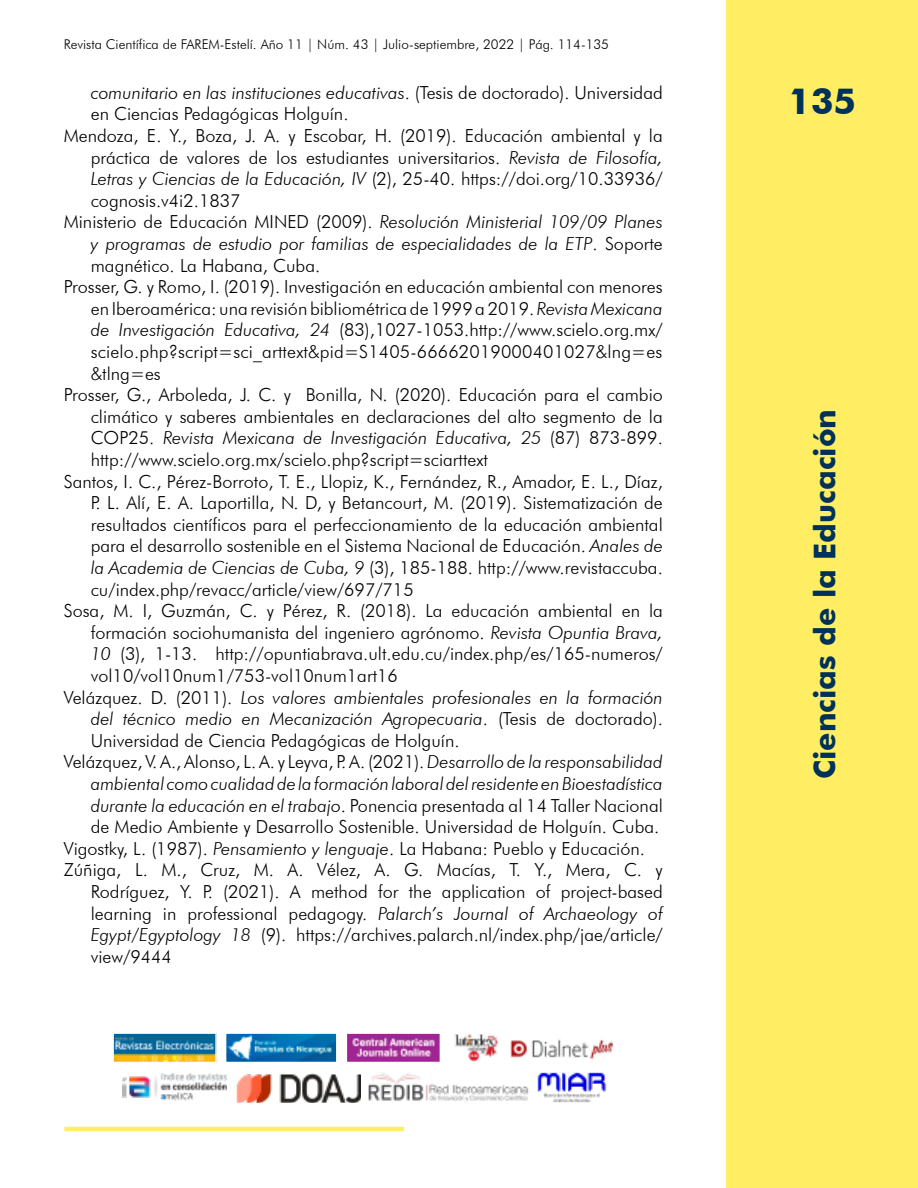
<style>
.page{position:relative;width:918px;height:1188px;background:#fff}
.page>*{position:absolute;margin:0;border:0;box-sizing:border-box;transform-origin:0 0}
.t1{font:700 36px "Futura BT";color:#003158}
.t2{font:700 30px "Futura BT";color:#003158}
.t3{font:300 18px "Futura BT";color:#000}
.t4{font:italic 300 18px "Futura BT";color:#000}
.t5{font:300 13.5px "Futura BT";color:#000}
.s1{font-style:normal}
.s2{font-style:italic}
</style>
<div class="page">
<div style="left:727px;top:0;width:191px;height:1188px;background:#ffee64"></div>
<hr style="left:64px;top:1127px;width:340px;height:4px;background:#ffee64">
<img style="left:115px;top:1035px;width:99px;height:25px">
<div style="left:112px;top:1032px;width:105px;height:31px;border:2px solid #fff"></div>
<img style="left:228px;top:1035px;width:107px;height:25px">
<div style="left:225px;top:1032px;width:113px;height:31px;border:2px solid #fff"></div>
<img style="left:349px;top:1035px;width:89px;height:25px">
<div style="left:346px;top:1032px;width:95px;height:31px;border:2px solid #fff"></div>
<img style="left:454px;top:1035px;width:44px;height:25px">
<img style="left:512px;top:1039px;width:99px;height:20px">
<img style="left:123px;top:1074px;width:103px;height:26px">
<img style="left:237px;top:1073px;width:123px;height:30px">
<img style="left:368px;top:1072px;width:161px;height:30px">
<img style="left:537px;top:1072px;width:69px;height:31px">
<p class="t5" style="left:64px;top:36px;width:547px">Revista Científica de FAREM-Estelí. Año 11 | Núm. 43 | Julio-septiembre, 2022 | Pág. 114-135</p>
<p class="t4" style="left:91px;top:81px;width:574px">comunitario en las instituciones educativas<span class="s1">. (Tesis de doctorado). Universidad</span></p>
<p class="t3" style="left:91px;top:103px;width:259px">en Ciencias Pedagógicas Holguín.</p>
<p class="t3" style="left:64px;top:125px;width:601px">Mendoza, E. Y., Boza, J. A. y Escobar, H. (2019). Educación ambiental y la</p>
<p class="t3" style="left:91px;top:146px;width:574px">práctica de valores de los estudiantes universitarios. <span class="s2">Revista de Filosofía,</span></p>
<p class="t3" style="left:91px;top:168px;width:574px"><span class="s2">Letras y Ciencias de la Educación, IV</span> (2), 25-40. https://doi.org/10.33936/</p>
<p class="t3" style="left:91px;top:189px;width:151px">cognosis.v4i2.1837</p>
<p class="t3" style="left:64px;top:211px;width:601px">Ministerio de Educación MINED (2009). <span class="s2">Resolución Ministerial 109/09 Planes</span></p>
<p class="t4" style="left:91px;top:233px;width:574px">y programas de estudio por familias de especialidades de la ETP<span class="s1">. Soporte</span></p>
<p class="t3" style="left:91px;top:254px;width:231px">magnético. La Habana, Cuba.</p>
<p class="t3" style="left:64px;top:276px;width:601px">Prosser, G. y Romo, I. (2019). Investigación en educación ambiental con menores</p>
<p class="t3" style="left:91px;top:297px;width:574px">en Iberoamérica: una revisión bibliométrica de 1999 a 2019. <span class="s2">Revista Mexicana</span></p>
<p class="t3" style="left:91px;top:319px;width:574px"><span class="s2">de Investigación Educativa, 24</span> (83),1027-1053.http://www.scielo.org.mx/</p>
<p class="t3" style="left:91px;top:341px;width:573px">scielo.php?script=sci_arttext&amp;pid=S1405-66662019000401027&amp;lng=es</p>
<p class="t3" style="left:91px;top:362px;width:72px">&amp;tlng=es</p>
<p class="t3" style="left:64px;top:384px;width:601px">Prosser, G., Arboleda, J. C. y Bonilla, N. (2020). Educación para el cambio</p>
<p class="t3" style="left:91px;top:405px;width:574px">climático y saberes ambientales en declaraciones del alto segmento de la</p>
<p class="t4" style="left:91px;top:427px;width:574px"><span class="s1">COP25.</span> Revista Mexicana de Investigación Educativa, 25 <span class="s1">(87) 873-899.</span></p>
<p class="t3" style="left:91px;top:449px;width:399px">http://www.scielo.org.mx/scielo.php?script=sciarttext</p>
<p class="t3" style="left:64px;top:470px;width:601px">Santos, I. C., Pérez-Borroto, T. E., Llopiz, K., Fernández, R., Amador, E. L., Díaz,</p>
<p class="t3" style="left:91px;top:492px;width:574px">P. L. Alí, E. A. Laportilla, N. D, y Betancourt, M. (2019). Sistematización de</p>
<p class="t3" style="left:91px;top:513px;width:574px">resultados científicos para el perfeccionamiento de la educación ambiental</p>
<p class="t3" style="left:91px;top:535px;width:574px">para el desarrollo sostenible en el Sistema Nacional de Educación. <span class="s2">Anales de</span></p>
<p class="t3" style="left:91px;top:557px;width:574px"><span class="s2">la Academia de Ciencias de Cuba, 9</span> (3), 185-188. http://www.revistaccuba.</p>
<p class="t3" style="left:91px;top:578px;width:324px">cu/index.php/revacc/article/view/697/715</p>
<p class="t3" style="left:64px;top:600px;width:601px">Sosa, M. I, Guzmán, C. y Pérez, R. (2018). La educación ambiental en la</p>
<p class="t3" style="left:91px;top:621px;width:574px">formación sociohumanista del ingeniero agrónomo. <span class="s2">Revista Opuntia Brava,</span></p>
<p class="t3" style="left:91px;top:643px;width:574px"><span class="s2">10</span> (3), 1-13. http://opuntiabrava.ult.edu.cu/index.php/es/165-numeros/</p>
<p class="t3" style="left:91px;top:665px;width:309px">vol10/vol10num1/753-vol10num1art16</p>
<p class="t4" style="left:64px;top:686px;width:601px"><span class="s1">Velázquez. D. (2011).</span> Los valores ambientales profesionales en la formación</p>
<p class="t4" style="left:91px;top:708px;width:574px">del técnico medio en Mecanización Agropecuaria<span class="s1">. (Tesis de doctorado).</span></p>
<p class="t3" style="left:91px;top:729px;width:370px">Universidad de Ciencia Pedagógicas de Holguín.</p>
<p class="t3" style="left:64px;top:751px;width:601px">Velázquez, V. A., Alonso, L. A. y Leyva, P. A. (2021). <span class="s2">Desarrollo de la responsabilidad</span></p>
<p class="t4" style="left:91px;top:773px;width:574px">ambiental como cualidad de la formación laboral del residente en Bioestadística</p>
<p class="t3" style="left:91px;top:794px;width:574px"><span class="s2">durante la educación en el trabajo</span>. Ponencia presentada al 14 Taller Nacional</p>
<p class="t3" style="left:91px;top:816px;width:570px">de Medio Ambiente y Desarrollo Sostenible. Universidad de Holguín. Cuba.</p>
<p class="t3" style="left:64px;top:837px;width:583px">Vigostky, L. (1987). <span class="s2">Pensamiento y lenguaje</span>. La Habana: Pueblo y Educación.</p>
<p class="t3" style="left:64px;top:859px;width:601px">Zúñiga, L. M., Cruz, M. A. Vélez, A. G. Macías, T. Y., Mera, C. y</p>
<p class="t3" style="left:91px;top:881px;width:574px">Rodríguez, Y. P. (2021). A method for the application of project-based</p>
<p class="t3" style="left:91px;top:902px;width:574px">learning in professional pedagogy. <span class="s2">Palarch’s Journal of Archaeology of</span></p>
<p class="t3" style="left:91px;top:924px;width:574px"><span class="s2">Egypt/Egyptology 18</span> (9). https://archives.palarch.nl/index.php/jae/article/</p>
<p class="t3" style="left:91px;top:945px;width:83px">view/9444</p>
<h1 class="t1" style="left:789px;top:79px;width:69px">135</h1>
<h2 class="t2" style="left:807px;top:779px;width:371px;rotate:-90deg">Ciencias de la Educación</h2>
</div>
